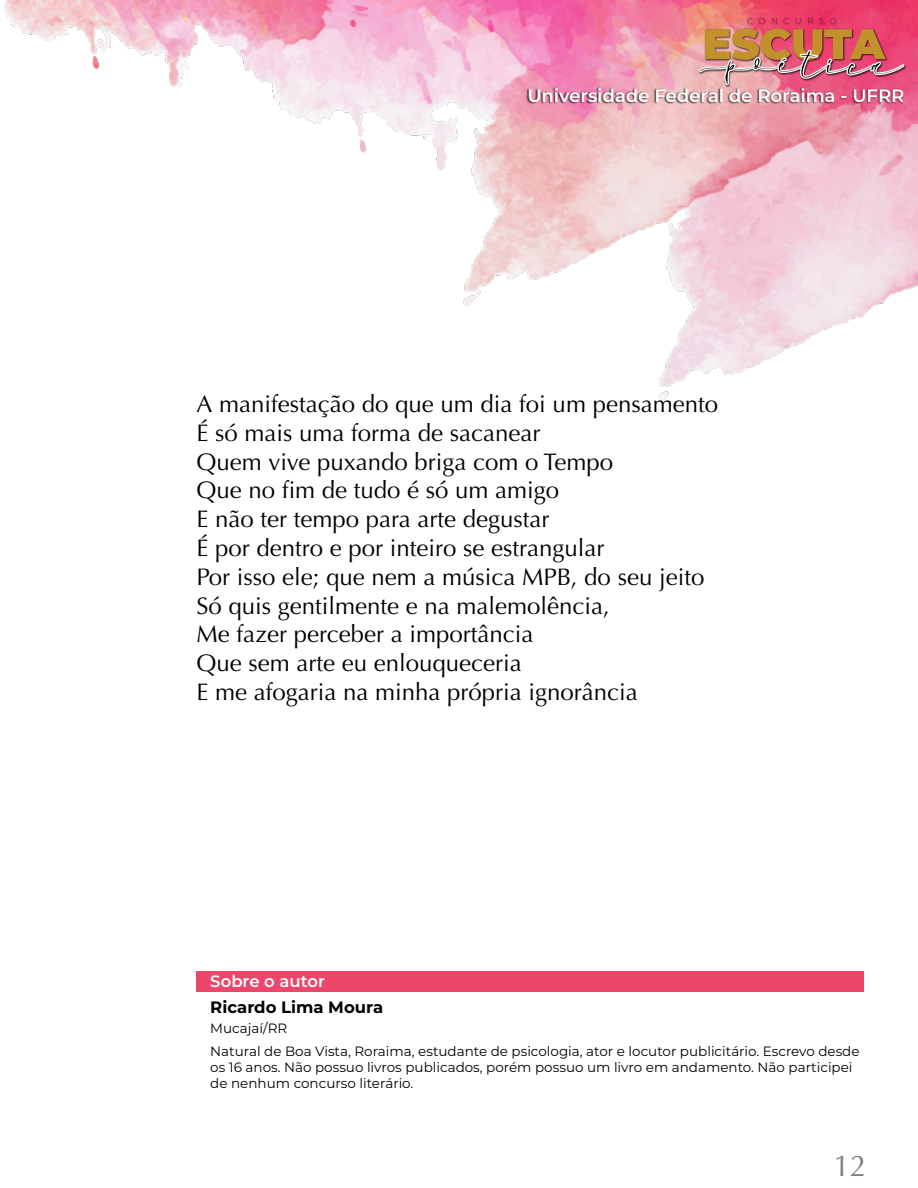
<style>
.page{position:relative;width:918px;height:1188px;background:#fff}
.page>*{position:absolute;margin:0;border:0;box-sizing:border-box;transform-origin:0 0}
.t1{font:30px "Optima";color:#808080}
.t2{font:24px/28.8px "Optima";color:#000}
.t3{font:600 18px "Montserrat";color:#fff}
.t4{font:700 16.5px "Montserrat";color:#000}
.t5{font:600 16.5px "Montserrat";color:#fff}
.t6{font:13.5px/22.6px "Montserrat";color:#000}
</style>
<div class="page">
<img style="left:3px;top:0;width:915px;height:401px">
<div style="left:196px;top:971px;width:668px;height:21px;background:#ee456a"></div>
<div style="left:526px;top:87px;width:378px;height:17px;background:#000;opacity:.75"></div>
<div style="left:698px;top:17px;width:209px;height:71px;background:#000;opacity:.75"></div>
<img style="left:699px;top:18px;width:205px;height:67px">
<p class="t3" style="left:527px;top:83px;width:378px">Universidade Federal de Roraima - UFRR</p>
<p class="t2" style="left:196px;top:390px;width:523px">A manifestação do que um dia foi um pensamento É só mais uma forma de sacanear<br>Quem vive puxando briga com o Tempo<br>Que no fim de tudo é só um amigo<br>E não ter tempo para arte degustar<br>É por dentro e por inteiro se estrangular<br>Por isso ele; que nem a música MPB, do seu jeito Só quis gentilmente e na malemolência,<br>Me fazer perceber a importância<br>Que sem arte eu enlouqueceria<br>E me afogaria na minha própria ignorância</p>
<p class="t5" style="left:210px;top:970px;width:116px">Sobre o autor</p>
<p class="t4" style="left:210px;top:995px;width:175px">Ricardo Lima Moura</p>
<p class="t6" style="left:210px;top:1016px;width:651px">Mucajaí/RR<br>Natural de Boa Vista, Roraima, estudante de psicologia, ator e locutor publicitário. Escrevo desde</p>
<p class="t6" style="left:210px;top:1059px;width:644px;line-height:16.2px">os 16 anos. Não possuo livros publicados, porém possuo um livro em andamento. Não participei de nenhum concurso literário.</p>
<p class="t1" style="left:834px;top:1149px;width:35px">12</p>
</div>
